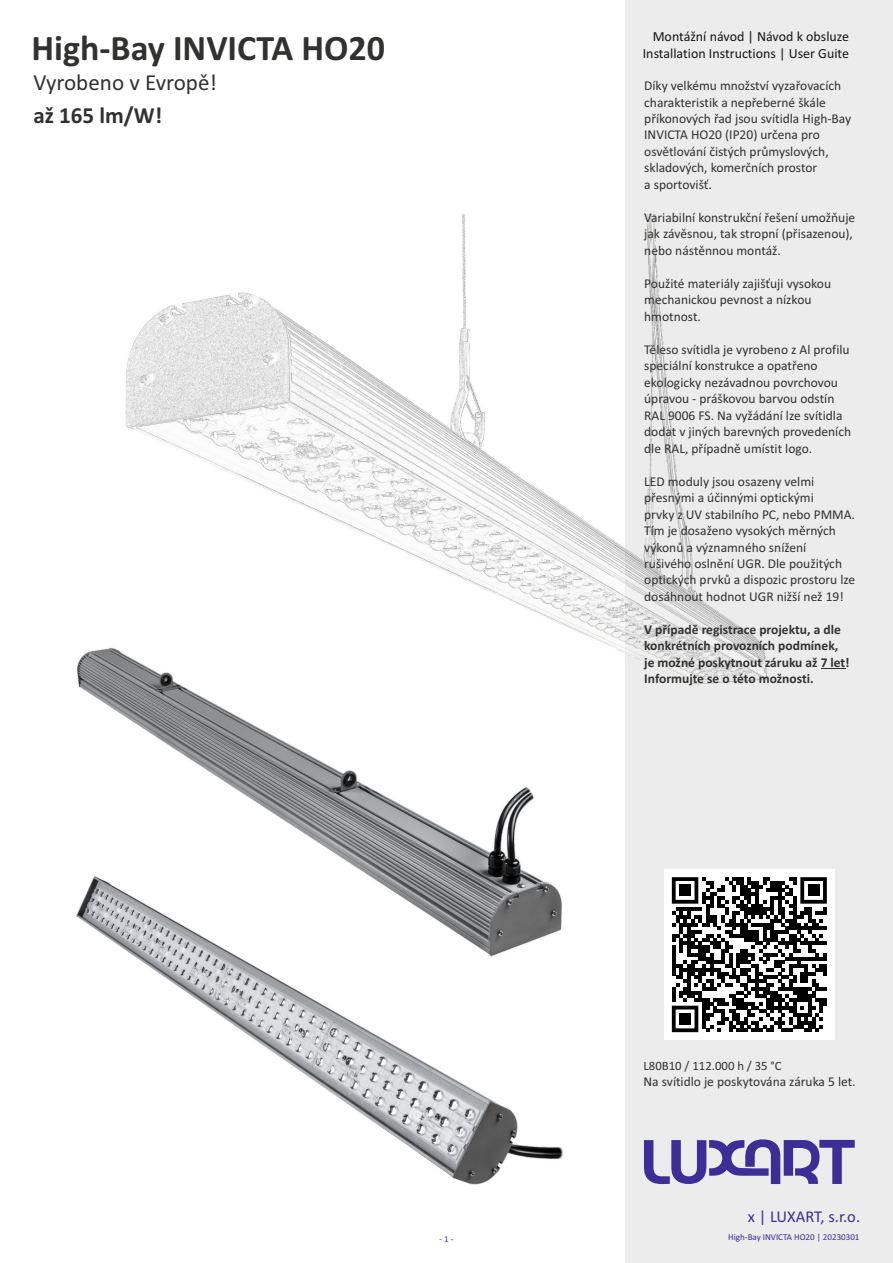
<style>
.page{position:relative;width:893px;height:1263px;background:#fff}
.page>*{position:absolute;margin:0;border:0;box-sizing:border-box;transform-origin:0 0}
.t1{font:700 36px "Calibri";color:#313130}
.t2{font:23.1px "Calibri";color:#313130}
.t3{font:700 23.1px "Calibri";color:#313130}
.t4{font:16.5px "Calibri";color:#3d2d97}
.t5{font:13.95px/17.1px "Calibri";color:#151616;text-align:right}
.t6{font:13.5px/16.5px "Calibri";color:#313130}
.t7{font:700 13.5px/16.5px "Calibri";color:#313130}
.t8{font:12.75px "Calibri";color:#313130}
.t9{font:9px "Calibri";color:#3c2b99}
</style>
<div class="page">
<div style="left:625px;top:0;width:268px;height:1263px;background:#ececec"></div>
<img style="left:125px;top:215px;width:642px;height:470px">
<svg style="left:644px;top:1139px;width:211px;height:45px"></svg>
<svg style="left:821px;top:668px;width:24px;height:1px"></svg>
<img style="left:76px;top:645px;width:488px;height:229px">
<img style="left:76px;top:874px;width:487px;height:311px">
<div style="left:664px;top:870px;width:170px;height:170px;background:#fff"></div>
<svg style="left:672px;top:877px;width:155px;height:155px"></svg>
<div style="left:679px;top:885px;width:12px;height:11px;background:#000"></div>
<div style="left:808px;top:885px;width:11px;height:11px;background:#000"></div>
<div style="left:679px;top:1013px;width:12px;height:11px;background:#000"></div>
<h1 class="t1" style="left:32px;top:33px;width:355px">High-Bay INVICTA HO20</h1>
<h2 class="t2" style="left:33px;top:73px;width:185px">Vyrobeno v Evropě!</h2>
<h2 class="t3" style="left:33px;top:106px;width:130px">až 165 lm/W!</h2>
<p class="t5" style="left:643px;top:29px;width:208px">Montážní návod | Návod k obsluze<br>Installation Instructions | User Guite</p>
<p class="t6" style="left:644px;top:78px;width:208px">Díky velkému množství vyzařovacích charakteristik a nepřeberné škále příkonových řad jsou svítidla High-Bay<br>INVICTA HO20 (IP20) určena pro osvětlování čistých průmyslových, skladových, komerčních prostor<br>a sportovišť.</p>
<p class="t6" style="left:644px;top:210px;width:213px">Variabilní konstrukční řešení umožňuje jak závěsnou, tak stropní (přisazenou), nebo nástěnnou montáž.</p>
<p class="t6" style="left:644px;top:276px;width:188px">Použité materiály zajišťuji vysokou mechanickou pevnost a nízkou hmotnost.</p>
<p class="t6" style="left:644px;top:342px;width:208px">Těleso svítidla je vyrobeno z Al profilu speciální konstrukce a opatřeno ekologicky nezávadnou povrchovou úpravou - práškovou barvou odstín RAL 9006 FS. Na vyžádání lze svítidla dodat v jiných barevných provedeních dle RAL, případně umístit logo.</p>
<p class="t6" style="left:644px;top:474px;width:212px">LED moduly jsou osazeny velmi přesnými a účinnými optickými<br>prvky z UV stabilního PC, nebo PMMA.<br>Tím je dosaženo vysokých měrných výkonů a významného snížení rušivého oslnění UGR. Dle použitých optických prvků a dispozic prostoru lze dosáhnout hodnot UGR nižší než 19!</p>
<p class="t7" style="left:644px;top:622px;width:207px">V případě registrace projektu, a dle konkrétních provozních podmínek, je možné poskytnout záruku až 7 let!<br>Informujte se o této možnosti.</p>
<p class="t8" style="left:644px;top:1060px;width:140px">L80B10 / 112.000 h / 35 °C</p>
<p class="t6" style="left:644px;top:1074px;width:214px">Na svítidlo je poskytována záruka 5 let.</p>
<p class="t4" style="left:748px;top:1210px;width:114px">x | LUXART, s.r.o.</p>
<p class="t9" style="left:439px;top:1235px;width:16px">- 1 -</p>
<p class="t9" style="left:728px;top:1233px;width:133px">High-Bay INVICTA HO20 | 20230301</p>
</div>
